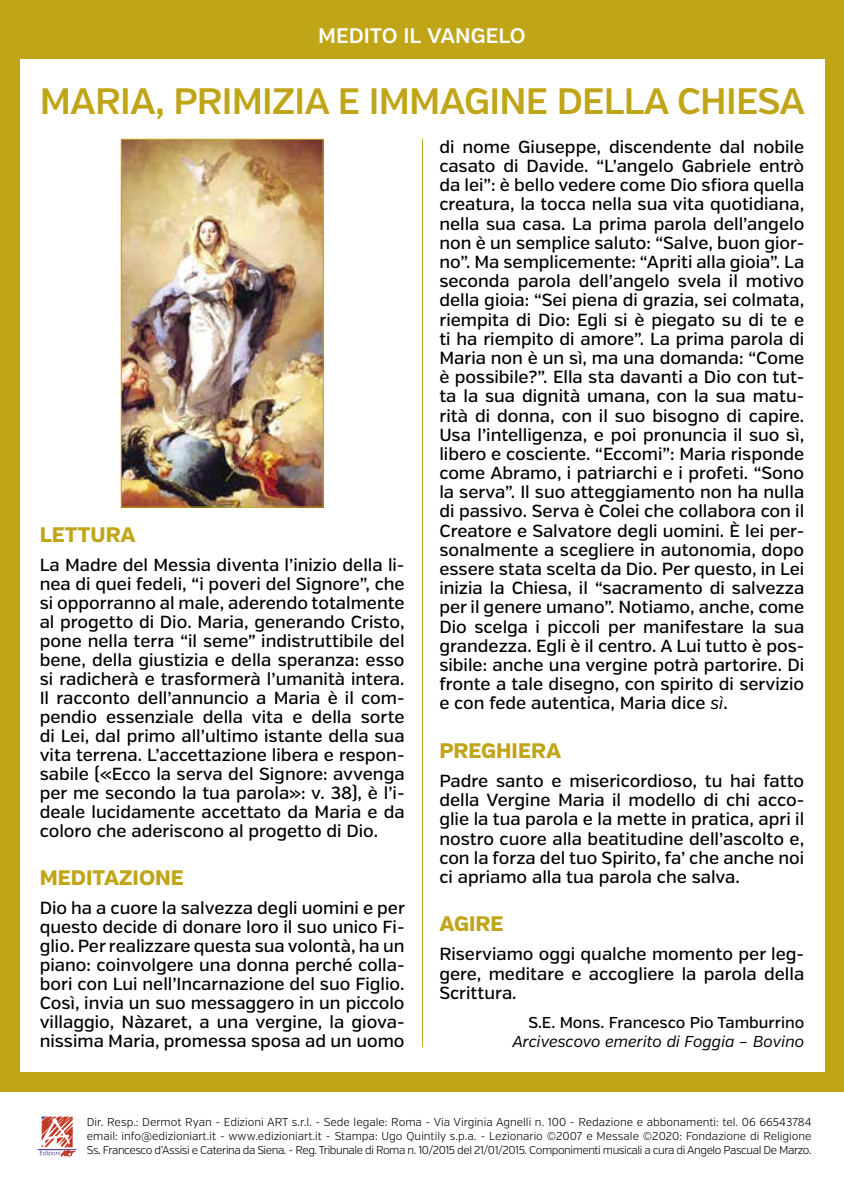
<style>
.page{position:relative;width:844px;height:1191px;background:#fff}
.page>*{position:absolute;margin:0;border:0;box-sizing:border-box;transform-origin:0 0}
.t1{font:600 36.75px "Verb";letter-spacing:-.02em;color:#c0a518}
.t2{font:800 21px "Verb";color:#c0a518}
.t3{font:600 21px "Verb";color:#fff}
.t4{font:500 17.5px/19.2px "Verb";color:#000;text-align:justify}
.t5{font:italic 15.75px "Verb";color:#000}
.t6{font:500 15.75px "Verb";color:#000}
.t7{font:300 11.38px/14px "Verb";letter-spacing:-.04em;color:#000;text-align:justify}
.s1{font-weight:400;font-style:italic}
</style>
<div class="page">
<div style="left:0;top:0;width:843px;height:1091px;background:#c0a518"></div>
<div style="left:20px;top:60px;width:803px;height:1011px;background:#fff"></div>
<img style="left:123px;top:141px;width:198px;height:364px">
<div style="left:121px;top:139px;width:202px;height:368px;border:1px solid #c0a518"></div>
<hr style="left:422px;top:139px;width:1px;height:908px;background:#c0a518">
<hr style="left:38px;top:1149px;width:38px;height:1px;background:#392d82">
<svg style="left:40px;top:1116px;width:36px;height:40px"></svg>
<p class="t3" style="left:318px;top:23px;width:209px">MEDITO IL VANGELO</p>
<h1 class="t1" style="left:40px;top:79px;width:766px">MARIA, PRIMIZIA E IMMAGINE DELLA CHIESA</h1>
<p class="t2" style="left:40px;top:522px;width:97px">LETTURA</p>
<p class="t4" style="left:40px;top:556px;width:366px">La Madre del Messia diventa l’inizio della li&shy;nea di quei fedeli, “i poveri del Signore”, che si opporranno al male, aderendo totalmente al progetto di Dio. Maria, generando Cristo, pone nella terra “il seme” indistruttibile del bene, della giustizia e della speranza: esso si radicherà e trasformerà l’umanità intera.<br>Il racconto dell’annuncio a Maria è il com&shy;pendio essenziale della vita e della sorte di Lei, dal primo all’ultimo istante della sua vita terrena. L’accettazione libera e respon&shy;sabile («Ecco la serva del Signore: avvenga per me secondo la tua parola»: v. 38), è l’i&shy;deale lucidamente accettato da Maria e da coloro che aderiscono al progetto di Dio.</p>
<p class="t2" style="left:40px;top:865px;width:146px">MEDITAZIONE</p>
<p class="t4" style="left:40px;top:898px;width:366px">Dio ha a cuore la salvezza degli uomini e per questo decide di donare loro il suo unico Fi&shy;glio. Per realizzare questa sua volontà, ha un piano: coinvolgere una donna perché colla&shy;bori con Lui nell’Incarnazione del suo Figlio.<br>Così, invia un suo messaggero in un piccolo villaggio, Nàzaret, a una vergine, la giova&shy;nissima Maria, promessa sposa ad un uomo</p>
<p class="t4" style="left:439px;top:137px;width:366px">di nome Giuseppe, discendente dal nobile casato di Davide. “L’angelo Gabriele entrò da lei”: è bello vedere come Dio sfiora quella creatura, la tocca nella sua vita quotidiana, nella sua casa. La prima parola dell’angelo non è un semplice saluto: “Salve, buon gior&shy;no”. Ma semplicemente: “Apriti alla gioia”. La seconda parola dell’angelo svela il motivo della gioia: “Sei piena di grazia, sei colmata, riempita di Dio: Egli si è piegato su di te e ti ha riempito di amore”. La prima parola di Maria non è un sì, ma una domanda: “Come è possibile?”. Ella sta davanti a Dio con tut&shy;ta la sua dignità umana, con la sua matu&shy;rità di donna, con il suo bisogno di capire.<br>Usa l’intelligenza, e poi pronuncia il suo sì, libero e cosciente. “Eccomi”: Maria risponde come Abramo, i patriarchi e i profeti. “Sono la serva”. Il suo atteggiamento non ha nulla di passivo. Serva è Colei che collabora con il Creatore e Salvatore degli uomini. È lei per&shy;sonalmente a scegliere in autonomia, dopo essere stata scelta da Dio. Per questo, in Lei inizia la Chiesa, il “sacramento di salvezza per il genere umano”. Notiamo, anche, come Dio scelga i piccoli per manifestare la sua grandezza. Egli è il centro. A Lui tutto è pos&shy;sibile: anche una vergine potrà partorire. Di fronte a tale disegno, con spirito di servizio e con fede autentica, Maria dice <span class="s1">sì</span>.</p>
<p class="t2" style="left:439px;top:737px;width:123px">PREGHIERA</p>
<p class="t4" style="left:439px;top:771px;width:366px">Padre santo e misericordioso, tu hai fatto della Vergine Maria il modello di chi acco&shy;glie la tua parola e la mette in pratica, apri il nostro cuore alla beatitudine dell’ascolto e, con la forza del tuo Spirito, fa’ che anche noi ci apriamo alla tua parola che salva.</p>
<p class="t2" style="left:439px;top:911px;width:66px">AGIRE</p>
<p class="t4" style="left:439px;top:945px;width:366px">Riserviamo oggi qualche momento per leg&shy;gere, meditare e accogliere la parola della Scrittura.</p>
<p class="t6" style="left:528px;top:1013px;width:277px">S.E. Mons. Francesco Pio Tamburrino</p>
<p class="t5" style="left:512px;top:1032px;width:293px">Arcivescovo emerito di Foggia – Bovino</p>
<p class="t7" style="left:87px;top:1114px;width:726px">Dir. Resp.: Dermot Ryan - Edizioni ART s.r.l. - Sede legale: Roma - Via Virginia Agnelli n. 100 - Redazione e abbonamenti: tel. 06 66543784 email: info@edizioniart.it - www.edizioniart.it - Stampa: Ugo Quintily s.p.a. - Lezionario ©2007 e Messale ©2020: Fondazione di Religione Ss. Francesco d’Assisi e Caterina da Siena. - Reg. Tribunale di Roma n. 10/2015 del 21/01/2015. Componimenti musicali a cura di Angelo Pascual De Marzo.</p>
</div>
